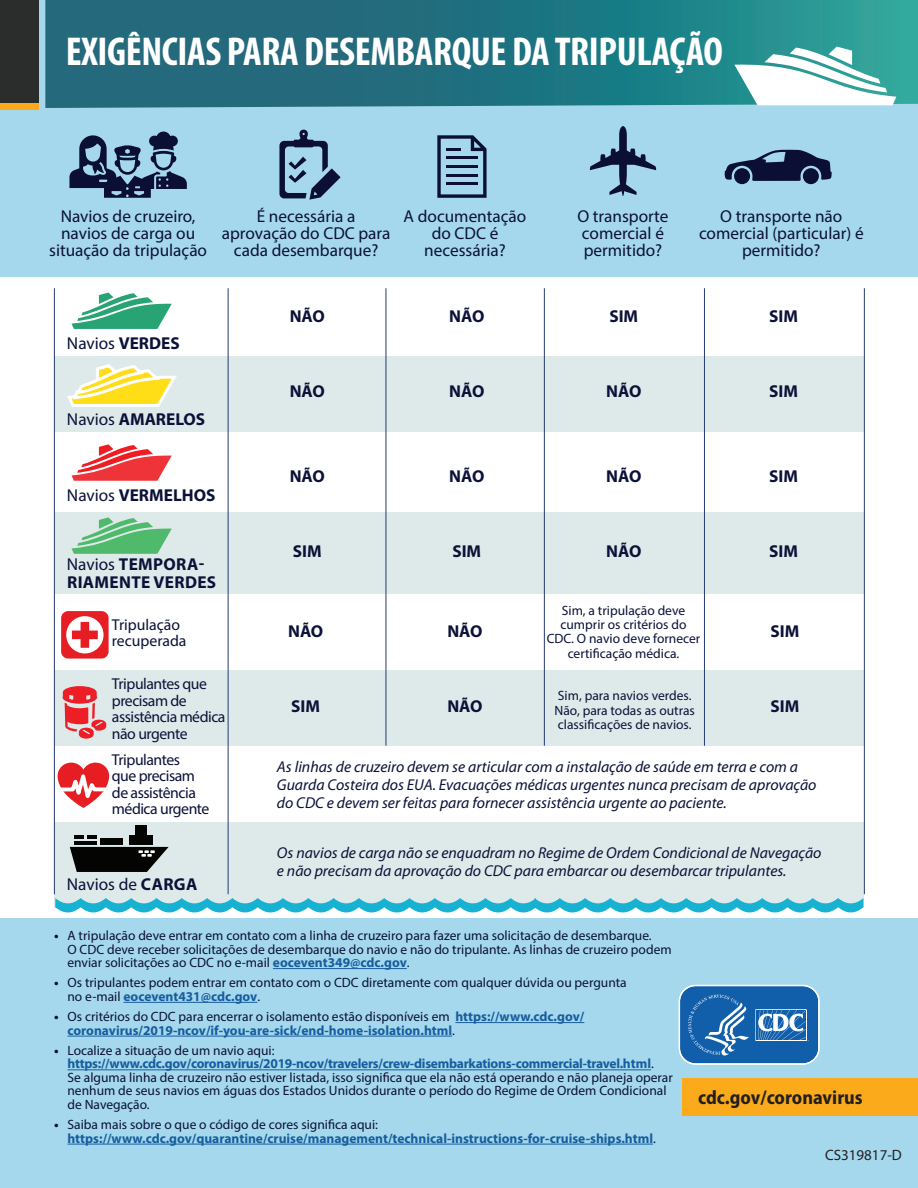
<style>
.page{position:relative;width:918px;height:1188px;background:#fff}
.page>*{position:absolute;margin:0;border:0;box-sizing:border-box;transform-origin:0 0}
.t1{font:700 condensed 40.5px "Myriad Pro";letter-spacing:-.01em;color:#fff}
.t2{font:700 semi-condensed 19.65px "Myriad Pro";color:#231f20}
.t3{font:17.25px/17.2px "Myriad Pro";color:#0b1138;text-align:center}
.t4{font:700 17.25px "Myriad Pro";color:#0b1138}
.t5{font:700 17.25px/18px "Myriad Pro";letter-spacing:.02em;color:#0b1138}
.t6{font:italic 15.75px/18px "Myriad Pro";color:#0b1138}
.t7{font:15.75px/16.5px "Myriad Pro";letter-spacing:-.03em;color:#0b1138}
.t8{font:15.75px/16.5px "Myriad Pro";color:#0b1138}
.t9{font:15px "Myriad Pro";color:#231f20}
.t10{font:13.5px/13.5px "Myriad Pro";color:#0b1138}
.t11{font:700 13.5px/13.5px "Myriad Pro";color:#175d9e}
.s1{font-weight:700}
.s2{font-weight:400}
.s3{font-weight:700;color:#175d9e}
.s4{color:#0b1138}
.s5{font-weight:400;color:#0b1138}
</style>
<div class="page">
<div style="left:54px;top:670px;width:810px;height:76px;background:#dbe8e8"></div>
<div style="left:54px;top:822px;width:810px;height:86px;background:#dbe8e8"></div>
<div style="left:0;top:918px;width:918px;height:270px;background:#a5d8ed"></div>
<div style="left:0;top:0;width:918px;height:276px;background:#a5d8ed"></div>
<div style="left:54px;top:356px;width:810px;height:76px;background:#dbe8e8"></div>
<svg style="left:679px;top:985px;width:141px;height:80px;background:#3a7ab9"></svg>
<div style="left:683px;top:1078px;width:235px;height:38px;background:#faaa1b"></div>
<div style="left:0;top:103px;width:38px;height:6px;background:#faaa1b"></div>
<div style="left:0;top:0;width:38px;height:103px;background:#2b2c2c"></div>
<svg style="left:45px;top:0;width:873px;height:108px;background:#247884"></svg>
<svg style="left:62px;top:686px;width:44px;height:53px"></svg>
<svg style="left:734px;top:47px;width:162px;height:58px;background:#aad6d4"></svg>
<svg style="left:279px;top:130px;width:62px;height:70px"></svg>
<svg style="left:71px;top:293px;width:101px;height:36px"></svg>
<svg style="left:590px;top:126px;width:66px;height:70px"></svg>
<svg style="left:725px;top:149px;width:107px;height:35px"></svg>
<svg style="left:437px;top:135px;width:50px;height:63px"></svg>
<svg style="left:69px;top:132px;width:118px;height:66px"></svg>
<svg style="left:71px;top:444px;width:101px;height:37px"></svg>
<div style="left:54px;top:512px;width:810px;height:82px;background:#dbe8e8"></div>
<hr style="left:228px;top:288px;width:1px;height:606px;background:#253b70">
<hr style="left:386px;top:288px;width:1px;height:458px;background:#253b70">
<hr style="left:544px;top:288px;width:1px;height:458px;background:#253b70">
<hr style="left:704px;top:288px;width:1px;height:458px;background:#253b70">
<hr style="left:864px;top:288px;width:1px;height:606px;background:#253b70">
<hr style="left:54px;top:288px;width:1px;height:606px;background:#253b70">
<svg style="left:61px;top:611px;width:48px;height:48px"></svg>
<svg style="left:57px;top:762px;width:53px;height:46px"></svg>
<hr style="left:273px;top:968px;width:134px;height:1px;background:#175d9e">
<hr style="left:124px;top:1002px;width:133px;height:1px;background:#175d9e">
<hr style="left:455px;top:1022px;width:129px;height:1px;background:#175d9e">
<hr style="left:68px;top:1036px;width:384px;height:1px;background:#175d9e">
<hr style="left:68px;top:1070px;width:583px;height:1px;background:#175d9e">
<hr style="left:68px;top:1144px;width:585px;height:1px;background:#175d9e">
<svg style="left:55px;top:898px;width:808px;height:15px"></svg>
<hr style="left:75px;top:841px;width:22px;height:4px;background:#040503">
<div style="left:100px;top:839px;width:22px;height:6px;background:#040503"></div>
<div style="left:129px;top:836px;width:11px;height:9px;background:#040503"></div>
<div style="left:141px;top:836px;width:12px;height:9px;background:#040503"></div>
<div style="left:135px;top:826px;width:12px;height:9px;background:#040503"></div>
<hr style="left:87px;top:835px;width:10px;height:4px;background:#040503">
<hr style="left:74px;top:835px;width:10px;height:4px;background:#040503">
<svg style="left:70px;top:847px;width:99px;height:25px;background:#292c2a"></svg>
<svg style="left:71px;top:517px;width:101px;height:37px"></svg>
<svg style="left:67px;top:364px;width:110px;height:43px"></svg>
<h1 class="t1" style="left:66px;top:26px;width:658px">EXIGÊNCIAS PARA DESEMBARQUE DA TRIPULAÇÃO</h1>
<p class="t3" style="left:49px;top:207px;width:159px">Navios de cruzeiro, navios de carga ou situação da tripulação</p>
<p class="t3" style="left:222px;top:207px;width:170px">É necessária a aprovação do CDC para cada desembarque?</p>
<p class="t3" style="left:577px;top:207px;width:93px;text-align:left">O transporte comercial é permitido?</p>
<p class="t3" style="left:699px;top:207px;width:166px">O transporte não comercial (particular) é permitido?</p>
<p class="t3" style="left:404px;top:207px;width:124px">A documentação do CDC é necessária?</p>
<p class="t3" style="left:67px;top:334px;width:114px">Navios <span class="s1">VERDES</span></p>
<p class="t4" style="left:67px;top:408px;width:140px"><span class="s2">Navios</span> AMARELOS</p>
<p class="t4" style="left:67px;top:484px;width:150px"><span class="s2">Navios</span> VERMELHOS</p>
<p class="t5" style="left:67px;top:555px;width:151px"><span class="s2">Navios</span> TEMPORA-<br>RIAMENTE VERDES</p>
<p class="t4" style="left:290px;top:305px;width:37px">NÃO</p>
<p class="t4" style="left:290px;top:380px;width:37px">NÃO</p>
<p class="t4" style="left:290px;top:465px;width:37px">NÃO</p>
<p class="t4" style="left:293px;top:540px;width:30px">SIM</p>
<p class="t4" style="left:449px;top:305px;width:37px">NÃO</p>
<p class="t4" style="left:609px;top:305px;width:30px">SIM</p>
<p class="t4" style="left:449px;top:380px;width:37px">NÃO</p>
<p class="t4" style="left:606px;top:380px;width:37px">NÃO</p>
<p class="t4" style="left:449px;top:465px;width:37px">NÃO</p>
<p class="t4" style="left:606px;top:465px;width:37px">NÃO</p>
<p class="t4" style="left:452px;top:540px;width:30px">SIM</p>
<p class="t4" style="left:606px;top:540px;width:37px">NÃO</p>
<p class="t4" style="left:769px;top:305px;width:30px">SIM</p>
<p class="t4" style="left:769px;top:380px;width:30px">SIM</p>
<p class="t4" style="left:769px;top:465px;width:30px">SIM</p>
<p class="t4" style="left:769px;top:540px;width:30px">SIM</p>
<p class="t10" style="left:547px;top:603px;width:155px;line-height:14.2px;text-align:center">Sim, a tripulação deve cumprir os critérios do<br>CDC. O navio deve fornecer certificação médica.</p>
<p class="t10" style="left:555px;top:689px;width:142px;line-height:14.2px">Sim, para navios verdes.<br>Não, para todas as outras classificações de navios.</p>
<p class="t8" style="left:112px;top:616px;width:76px">Tripulação recuperada</p>
<p class="t7" style="left:112px;top:675px;width:115px">Tripulantes que precisam de assistência médica não urgente</p>
<p class="t7" style="left:112px;top:751px;width:99px">Tripulantes<br>que precisam de assistência médica urgente</p>
<p class="t6" style="left:277px;top:758px;width:541px">As linhas de cruzeiro devem se articular com a instalação de saúde em terra e com a<br>Guarda Costeira dos EUA. Evacuações médicas urgentes nunca precisam de aprovação do CDC e devem ser feitas para fornecer assistência urgente ao paciente.</p>
<p class="t4" style="left:288px;top:620px;width:37px">NÃO</p>
<p class="t4" style="left:447px;top:620px;width:37px">NÃO</p>
<p class="t4" style="left:771px;top:620px;width:30px">SIM</p>
<p class="t4" style="left:447px;top:695px;width:37px">NÃO</p>
<p class="t4" style="left:291px;top:695px;width:30px">SIM</p>
<p class="t4" style="left:771px;top:695px;width:30px">SIM</p>
<p class="t3" style="left:67px;top:876px;width:132px">Navios de <span class="s1">CARGA</span></p>
<p class="t6" style="left:277px;top:844px;width:546px">Os navios de carga não se enquadram no Regime de Ordem Condicional de Navegação e não precisam da aprovação do CDC para embarcar ou desembarcar tripulantes.</p>
<p class="t10" style="left:68px;top:929px;width:606px;text-indent:-14px"><span class="s1">•</span> A tripulação deve entrar em contato com a linha de cruzeiro para fazer uma solicitação de desembarque.<br>O CDC deve receber solicitações de desembarque do navio e não do tripulante. As linhas de cruzeiro podem enviar solicitações ao CDC no e-mail <span class="s3">eocevent349@cdc.gov</span>.</p>
<p class="t10" style="left:68px;top:976px;width:561px;text-indent:-14px"><span class="s1">•</span> Os tripulantes podem entrar em contato com o CDC diretamente com qualquer dúvida ou pergunta no e-mail <span class="s3">eocevent431@cdc.gov</span>.</p>
<p class="t11" style="left:68px;top:1010px;width:518px;text-indent:-14px"><span class="s4">•</span> <span class="s5">Os critérios do CDC para encerrar o isolamento estão disponíveis em</span> https://www.cdc.gov/ coronavirus/2019-ncov/if-you-are-sick/end-home-isolation.html<span class="s5">.</span></p>
<p class="t10" style="left:68px;top:1044px;width:607px;text-indent:-14px"><span class="s1">•</span> Localize a situação de um navio aqui: <span class="s3">https://www.cdc.gov/coronavirus/2019-ncov/travelers/crew-disembarkations-commercial-travel.html</span>.<br>Se alguma linha de cruzeiro não estiver listada, isso significa que ela não está operando e não planeja operar nenhum de seus navios em águas dos Estados Unidos durante o período do Regime de Ordem Condicional de Navegação.</p>
<p class="t11" style="left:68px;top:1118px;width:590px;text-indent:-14px"><span class="s4">•</span> <span class="s5">Saiba mais sobre o que o código de cores significa aqui: </span>https://www.cdc.gov/quarantine/cruise/management/technical-instructions-for-cruise-ships.html<span class="s5">.</span></p>
<h2 class="t2" style="left:698px;top:1085px;width:166px">cdc.gov/coronavirus</h2>
<p class="t9" style="left:825px;top:1146px;width:78px">CS319817-D</p>
</div>
